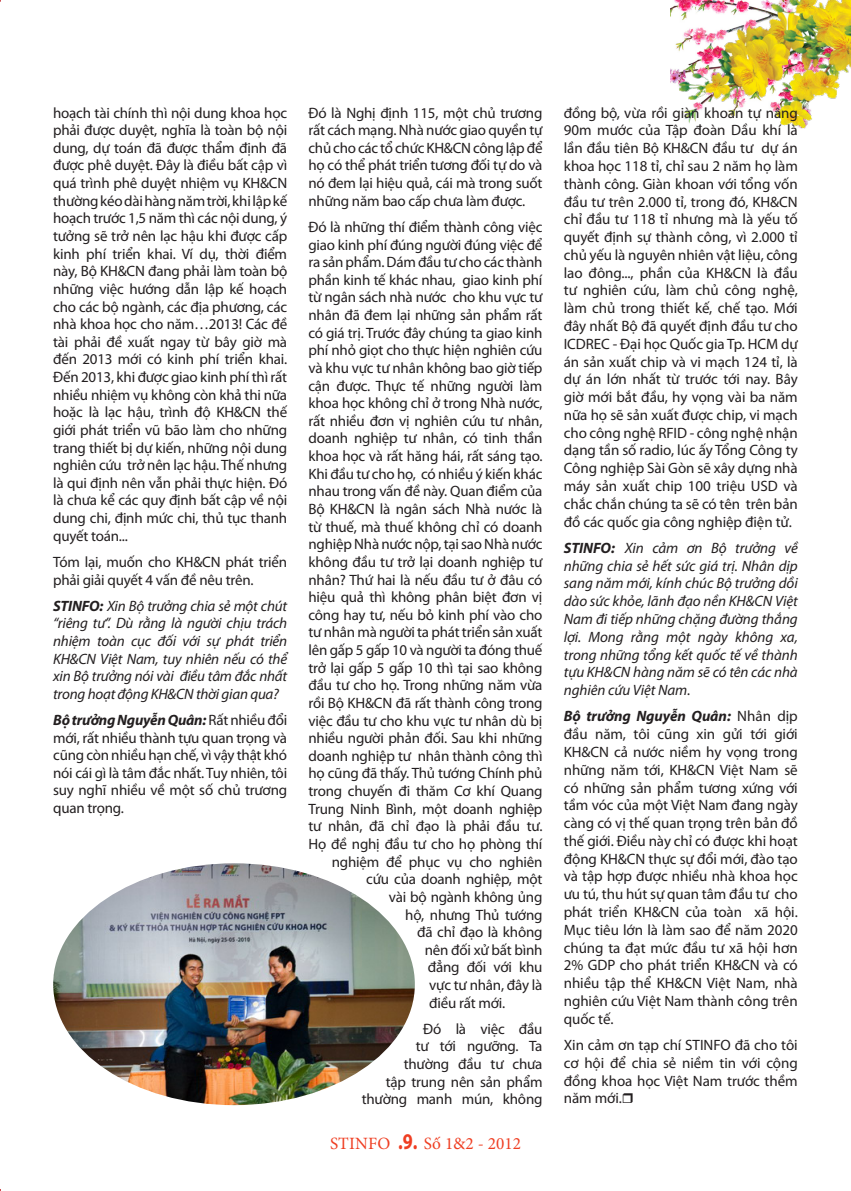
<style>
.page{position:relative;width:851px;height:1191px;background:#fff}
.page>*{position:absolute;margin:0;border:0;box-sizing:border-box;transform-origin:0 0}
.t1{font:17.25px "Minion Pro";letter-spacing:.01em;color:#ef3e22}
.t2{font:15px/17.9px "Myriad Pro";letter-spacing:-.015em;color:#231f20;text-align:justify}
.t3{font:italic 15px/17.7px "Myriad Pro";letter-spacing:-.015em;color:#231f20;text-align:justify}
.s1{font-weight:700}
.s2{font-weight:700;font-style:italic}
.s3{font-family:"Myriad Pro";font-weight:700;font-size:22.5px}
</style>
<div class="page">
<img style="left:670px;top:0;width:136px;height:129px">
<img style="left:676px;top:0;width:174px;height:127px">
<img style="left:53px;top:863px;width:362px;height:242px">
<p class="t2" style="left:53px;top:103px;width:235px">hoạch tài chính thì nội dung khoa học phải được duyệt, nghĩa là toàn bộ nội dung, dự toán đã được thẩm định đã được phê duyệt. Đây là điều bất cập vì quá trình phê duyệt nhiệm vụ KH&amp;CN thường kéo dài hàng năm trời, khi lập kế hoạch trước 1,5 năm thì các nội dung, ý tưởng sẽ trở nên lạc hậu khi được cấp kinh phí triển khai. Ví dụ, thời điểm này, Bộ KH&amp;CN đang phải làm toàn bộ những việc hướng dẫn lập kế hoạch cho các bộ ngành, các địa phương, các nhà khoa học cho năm…2013! Các đề tài phải đề xuất ngay từ bây giờ mà đến 2013 mới có kinh phí triển khai.<br>Đến 2013, khi được giao kinh phí thì rất nhiều nhiệm vụ không còn khả thi nữa hoặc là lạc hậu, trình độ KH&amp;CN thế giới phát triển vũ bão làm cho những trang thiết bị dự kiến, những nội dung nghiên cứu trở nên lạc hậu. Thế nhưng là qui định nên vẫn phải thực hiện. Đó là chưa kể các quy định bất cập về nội dung chi, định mức chi, thủ tục thanh quyết toán...</p>
<p class="t2" style="left:53px;top:553px;width:235px">Tóm lại, muốn cho KH&amp;CN phát triển phải giải quyết 4 vấn đề nêu trên.</p>
<p class="t3" style="left:53px;top:596px;width:235px"><span class="s1">STINFO:</span> Xin Bộ trưởng chia sẻ một chút “riêng tư”. Dù rằng là người chịu trách nhiệm toàn cục đối với sự phát triển KH&amp;CN Việt Nam, tuy nhiên nếu có thể xin Bộ trưởng nói vài điều tâm đắc nhất trong hoạt động KH&amp;CN thời gian qua?</p>
<p class="t2" style="left:53px;top:711px;width:235px"><span class="s2">Bộ trưởng Nguyễn Quân:</span> Rất nhiều đổi mới, rất nhiều thành tựu quan trọng và cũng còn nhiều hạn chế, vì vậy thật khó nói cái gì là tâm đắc nhất. Tuy nhiên, tôi suy nghĩ nhiều về một số chủ trương quan trọng.</p>
<p class="t2" style="left:308px;top:103px;width:235px">Đó là Nghị định 115, một chủ trương rất cách mạng. Nhà nước giao quyền tự chủ cho các tổ chức KH&amp;CN công lập để họ có thể phát triển tương đối tự do và nó đem lại hiệu quả, cái mà trong suốt những năm bao cấp chưa làm được.</p>
<p class="t2" style="left:308px;top:218px;width:235px">Đó là những thí điểm thành công việc</p>
<p class="t2" style="left:308px;top:235px;width:235px">giao kinh phí đúng người đúng việc để</p>
<p class="t2" style="left:308px;top:253px;width:235px">ra sản phẩm. Dám đầu tư cho các thành</p>
<p class="t2" style="left:308px;top:270px;width:235px">phần kinh tế khác nhau, giao kinh phí</p>
<p class="t2" style="left:308px;top:288px;width:235px">từ ngân sách nhà nước cho khu vực tư</p>
<p class="t2" style="left:308px;top:306px;width:235px">nhân đã đem lại những sản phẩm rất</p>
<p class="t2" style="left:308px;top:323px;width:235px">có giá trị. Trước đây chúng ta giao kinh</p>
<p class="t2" style="left:308px;top:341px;width:235px">phí nhỏ giọt cho thực hiện nghiên cứu</p>
<p class="t2" style="left:308px;top:359px;width:235px">và khu vực tư nhân không bao giờ tiếp</p>
<p class="t2" style="left:308px;top:376px;width:235px">cận được. Thực tế những người làm</p>
<p class="t2" style="left:308px;top:394px;width:235px">khoa học không chỉ ở trong Nhà nước,</p>
<p class="t2" style="left:308px;top:411px;width:235px">rất nhiều đơn vị nghiên cứu tư nhân,</p>
<p class="t2" style="left:308px;top:429px;width:235px">doanh nghiệp tư nhân, có tinh thần</p>
<p class="t2" style="left:308px;top:447px;width:235px">khoa học và rất hăng hái, rất sáng tạo.</p>
<p class="t2" style="left:308px;top:464px;width:235px">Khi đầu tư cho họ, có nhiều ý kiến khác</p>
<p class="t2" style="left:308px;top:482px;width:235px">nhau trong vấn đề này. Quan điểm của</p>
<p class="t2" style="left:308px;top:500px;width:235px">Bộ KH&amp;CN là ngân sách Nhà nước là</p>
<p class="t2" style="left:308px;top:517px;width:235px">từ thuế, mà thuế không chỉ có doanh</p>
<p class="t2" style="left:308px;top:535px;width:235px">nghiệp Nhà nước nộp, tại sao Nhà nước</p>
<p class="t2" style="left:308px;top:552px;width:235px">không đầu tư trở lại doanh nghiệp tư</p>
<p class="t2" style="left:308px;top:570px;width:235px">nhân? Thứ hai là nếu đầu tư ở đâu có</p>
<p class="t2" style="left:308px;top:588px;width:235px">hiệu quả thì không phân biệt đơn vị</p>
<p class="t2" style="left:308px;top:605px;width:235px">công hay tư, nếu bỏ kinh phí vào cho</p>
<p class="t2" style="left:308px;top:623px;width:235px">tư nhân mà người ta phát triển sản xuất</p>
<p class="t2" style="left:308px;top:641px;width:235px">lên gấp 5 gấp 10 và người ta đóng thuế</p>
<p class="t2" style="left:308px;top:658px;width:235px">trở lại gấp 5 gấp 10 thì tại sao không</p>
<p class="t2" style="left:308px;top:676px;width:235px">đầu tư cho họ. Trong những năm vừa</p>
<p class="t2" style="left:308px;top:693px;width:235px">rồi Bộ KH&amp;CN đã rất thành công trong</p>
<p class="t2" style="left:308px;top:711px;width:235px">việc đầu tư cho khu vực tư nhân dù bị</p>
<p class="t2" style="left:308px;top:729px;width:235px">nhiều người phản đối. Sau khi những</p>
<p class="t2" style="left:308px;top:746px;width:235px">doanh nghiệp tư nhân thành công thì</p>
<p class="t2" style="left:308px;top:764px;width:235px">họ cũng đã thấy. Thủ tướng Chính phủ</p>
<p class="t2" style="left:308px;top:782px;width:235px">trong chuyến đi thăm Cơ khí Quang</p>
<p class="t2" style="left:308px;top:799px;width:235px">Trung Ninh Bình, một doanh nghiệp</p>
<p class="t2" style="left:308px;top:817px;width:235px">tư nhân, đã chỉ đạo là phải đầu tư.</p>
<p class="t2" style="left:308px;top:834px;width:235px">Họ đề nghị đầu tư cho họ phòng thí</p>
<p class="t2" style="left:332px;top:852px;width:212px">nghiệm để phục vụ cho nghiên</p>
<p class="t2" style="left:366px;top:870px;width:178px">cứu của doanh nghiệp, một</p>
<p class="t2" style="left:389px;top:887px;width:155px">vài bộ ngành không ủng</p>
<p class="t2" style="left:405px;top:905px;width:139px">hộ, nhưng Thủ tướng</p>
<p class="t2" style="left:417px;top:923px;width:127px">đã chỉ đạo là không</p>
<p class="t2" style="left:425px;top:940px;width:119px">nên đối xử bất bình</p>
<p class="t2" style="left:428px;top:958px;width:116px">đẳng đối với khu</p>
<p class="t2" style="left:429px;top:975px;width:115px">vực tư nhân, đây là</p>
<p class="t2" style="left:429px;top:993px;width:77px">điều rất mới.</p>
<p class="t2" style="left:362px;top:1019px;width:182px;text-align:right">Đó là việc đầu<br>tư tới ngưỡng. Ta<br>thường đầu tư chưa<br>tập trung nên sản phẩm thường manh mún, không</p>
<p class="t1" style="left:330px;top:1131px;width:192px">STinfo <span class="s3">.9.</span> Số 1&amp;2 - 2012</p>
<p class="t2" style="left:563px;top:103px;width:235px">đồng bộ, vừa rồi giàn khoan tự nâng 90m mước của Tập đoàn Dầu khí là lần đầu tiên Bộ KH&amp;CN đầu tư dự án khoa học 118 tỉ, chỉ sau 2 năm họ làm thành công. Giàn khoan với tổng vốn đầu tư trên 2.000 tỉ, trong đó, KH&amp;CN chỉ đầu tư 118 tỉ nhưng mà là yếu tố quyết định sự thành công, vì 2.000 tỉ chủ yếu là nguyên nhiên vật liệu, công lao đông..., phần của KH&amp;CN là đầu tư nghiên cứu, làm chủ công nghệ, làm chủ trong thiết kế, chế tạo. Mới đây nhất Bộ đã quyết định đầu tư cho ICDREC - Đại học Quốc gia Tp. HCM dự án sản xuất chip và vi mạch 124 tỉ, là dự án lớn nhất từ trước tới nay. Bây giờ mới bắt đầu, hy vọng vài ba năm nữa họ sẽ sản xuất được chip, vi mạch cho công nghệ RFID - công nghệ nhận dạng tần số radio, lúc ấy Tổng Công ty Công nghiệp Sài Gòn sẽ xây dựng nhà máy sản xuất chip 100 triệu USD và chắc chắn chúng ta sẽ có tên trên bản đồ các quốc gia công nghiệp điện tử.</p>
<p class="t3" style="left:563px;top:539px;width:235px"><span class="s1">STINFO:</span> Xin cảm ơn Bộ trưởng về những chia sẻ hết sức giá trị. Nhân dịp sang năm mới, kính chúc Bộ trưởng dồi dào sức khỏe, lãnh đạo nền KH&amp;CN Việt Nam đi tiếp những chặng đường thắng lợi. Mong rằng một ngày không xa, trong những tổng kết quốc tế về thành tựu KH&amp;CN hàng năm sẽ có tên các nhà nghiên cứu Việt Nam.</p>
<p class="t2" style="left:563px;top:707px;width:235px"><span class="s2">Bộ trưởng Nguyễn Quân:</span> Nhân dịp đầu năm, tôi cũng xin gửi tới giới KH&amp;CN cả nước niềm hy vọng trong những năm tới, KH&amp;CN Việt Nam sẽ có những sản phẩm tương xứng với tầm vóc của một Việt Nam đang ngày càng có vị thế quan trọng trên bản đồ thế giới. Điều này chỉ có được khi hoạt động KH&amp;CN thực sự đổi mới, đào tạo và tập hợp được nhiều nhà khoa học ưu tú, thu hút sự quan tâm đầu tư cho phát triển KH&amp;CN của toàn xã hội.<br>Mục tiêu lớn là làm sao để năm 2020 chúng ta đạt mức đầu tư xã hội hơn 2% GDP cho phát triển KH&amp;CN và có nhiều tập thể KH&amp;CN Việt Nam, nhà nghiên cứu Việt Nam thành công trên quốc tế.</p>
<p class="t2" style="left:563px;top:1035px;width:235px">Xin cảm ơn tạp chí STINFO đã cho tôi cơ hội để chia sẻ niềm tin với cộng đồng khoa học Việt Nam trước thềm năm mới.</p>
</div>
